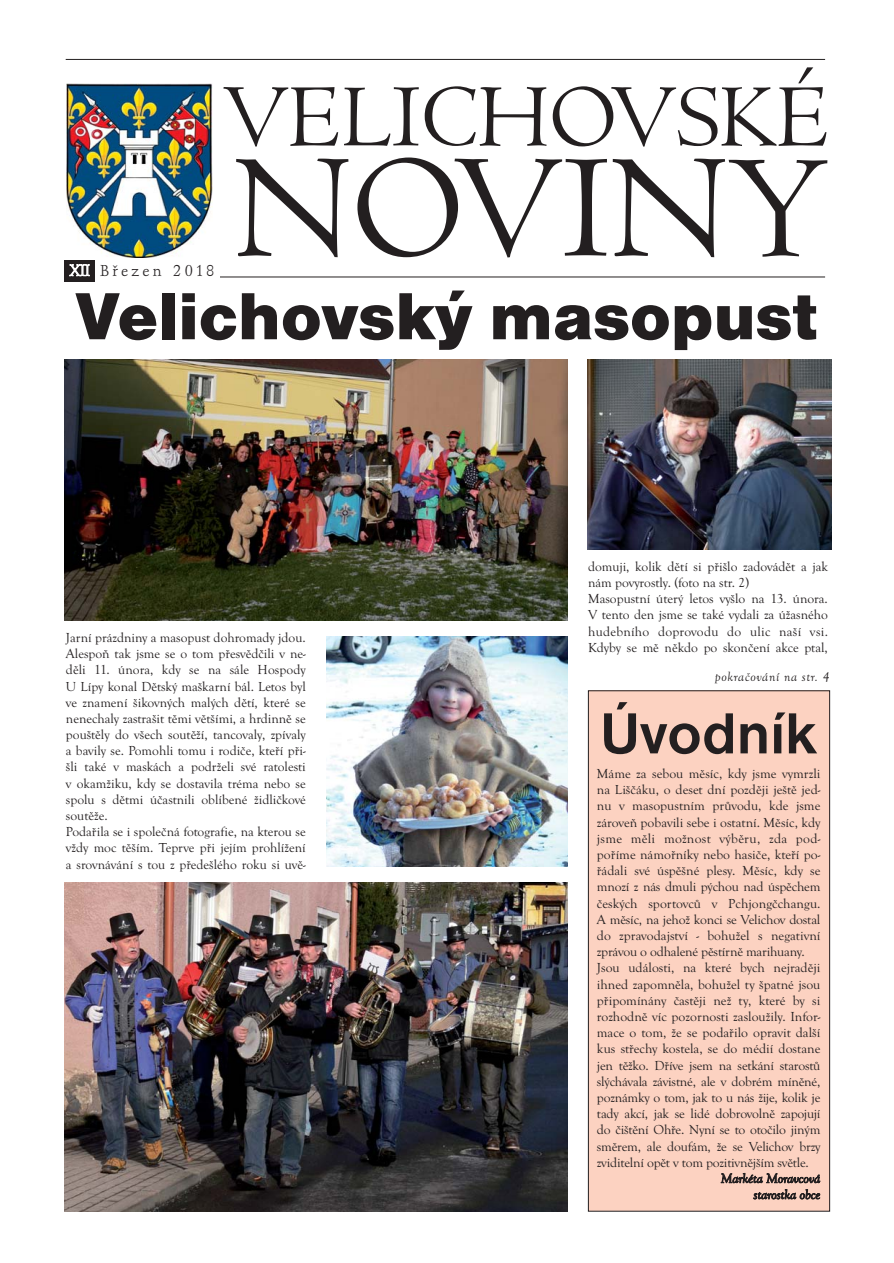
<style>
.page{position:relative;width:894px;height:1263px;background:#fff}
.page>*{position:absolute;margin:0;border:0;box-sizing:border-box;transform-origin:0 0}
.t1{font:69px "Nimbus San DEE Blac";color:#231f20}
.t2{font:700 60px "Nimbus San DEE";color:#231f20}
.t3{font:16.5px "Schneidler Med TEE";letter-spacing:.2em;color:#231f20}
.t4{font:16.5px "Schneidler Med TEE";color:#fff}
.t5{font:13.5px/16.2px "Goudy Old Sty TEE";color:#231f20}
.t6{font:italic 13.5px/16.2px "Goudy Old Sty TEE";color:#231f20;text-align:right}
.t7{font:italic 13.5px "Goudy Old Sty TEE";letter-spacing:.05em;color:#231f20}
</style>
<div class="page">
<svg style="left:223px;top:67px;width:603px;height:80px"></svg>
<svg style="left:236px;top:158px;width:591px;height:100px"></svg>
<hr style="left:204px;top:277px;width:621px;height:1px;background:#231f20">
<hr style="left:66px;top:59px;width:759px;height:1px;background:#231f20">
<div style="left:588px;top:691px;width:242px;height:520px;background:#fcd2c1"></div>
<div style="left:588px;top:691px;width:242px;height:520px;border:1px solid #231f20"></div>
<div style="left:99px;top:263px;width:121px;height:20px;background:#fff"></div>
<div style="left:64px;top:260px;width:31px;height:22px;background:#231f20"></div>
<img style="left:64px;top:360px;width:503px;height:260px">
<img style="left:327px;top:637px;width:240px;height:230px">
<img style="left:64px;top:883px;width:503px;height:328px">
<img style="left:588px;top:360px;width:243px;height:189px">
<img style="left:67px;top:83px;width:145px;height:174px">
<p class="t4" style="left:70px;top:263px;width:22px">XII</p>
<h1 class="t1" style="left:76px;top:289px;width:744px">Velichovský masopust</h1>
<p class="t3" style="left:100px;top:264px;width:116px">Březen 2018</p>
<p class="t5" style="left:66px;top:630px;width:241px">Jarní prázdniny a masopust dohromady jdou.<br>Alespoň tak jsme se o tom přesvědčili v ne&shy;děli 11. února, kdy se na sále Hospody U Lípy konal Dětský maškarní bál. Letos byl ve znamení šikovných malých dětí, které se nenechaly zastrašit těmi většími, a hrdinně se pouštěly do všech soutěží, tancovaly, zpívaly a bavily se. Pomohli tomu i rodiče, kteří při&shy;šli také v maskách a podrželi své ratolesti v okamžiku, kdy se dostavila tréma nebo se spolu s dětmi účastnili oblíbené židličkové soutěže.<br>Podařila se i společná fotografie, na kterou se vždy moc těším. Teprve při jejím prohlížení a srovnávání s tou z předešlého roku si uvě-</p>
<p class="t5" style="left:588px;top:559px;width:241px">domuji, kolik dětí si přišlo zadovádět a jak nám povyrostly. (foto na str. 2)<br>Masopustní úterý letos vyšlo na 13. února.<br>V tento den jsme se také vydali za úžasného hudebního doprovodu do ulic naší vsi.<br>Kdyby se mě někdo po skončení akce ptal,</p>
<p class="t7" style="left:715px;top:671px;width:116px">pokračování na str. 4</p>
<h2 class="t2" style="left:600px;top:710px;width:218px">Úvodník</h2>
<p class="t5" style="left:597px;top:766px;width:225px">Máme za sebou měsíc, kdy jsme vymrzli na Liščáku, o deset dní později ještě jed&shy;nu v masopustním průvodu, kde jsme zároveň pobavili sebe i ostatní. Měsíc, kdy jsme měli možnost výběru, zda pod&shy;poříme námořníky nebo hasiče, kteří po&shy;řádali své úspěšné plesy. Měsíc, kdy se mnozí z nás dmuli pýchou nad úspěchem českých sportovců v Pchjongčchangu.<br>A měsíc, na jehož konci se Velichov dostal do zpravodajství - bohužel s negativní zprávou o odhalené pěstírně marihuany.<br>Jsou události, na které bych nejraději ihned zapomněla, bohužel ty špatné jsou připomínány častěji než ty, které by si rozhodně víc pozornosti zasloužily. Infor&shy;mace o tom, že se podařilo opravit další kus střechy kostela, se do médií dostane jen těžko. Dříve jsem na setkání starostů slýchávala závistné, ale v dobrém míněné, poznámky o tom, jak to u nás žije, kolik je tady akcí, jak se lidé dobrovolně zapojují do čištění Ohře. Nyní se to otočilo jiným směrem, ale doufám, že se Velichov brzy zviditelní opět v tom pozitivnějším světle.</p>
<p class="t6" style="left:721px;top:1171px;width:101px">Markéta Moravcová starostka obce</p>
</div>
